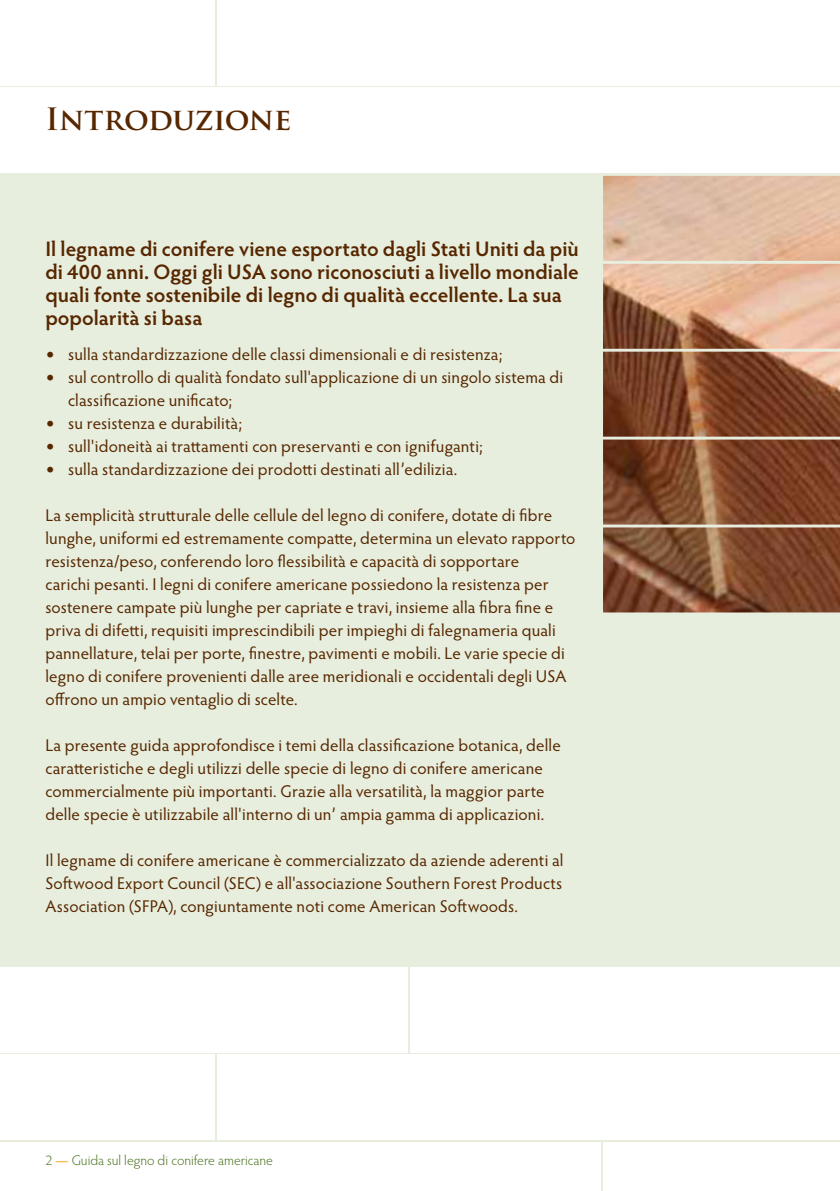
<style>
.page{position:relative;width:840px;height:1191px;background:#fff}
.page>*{position:absolute;margin:0;border:0;box-sizing:border-box;transform-origin:0 0}
.t1{font:700 30px "Trajan Pro";letter-spacing:-.01em;color:#572700}
.t2{font:600 21px/23px "Hypatia Sans Pro";color:#572700}
.t3{font:17px/23px "Hypatia Sans Pro";letter-spacing:.01em;color:#572700}
.t4{font:300 14px "Hypatia Sans Pro";color:#4b711d}
.s1{font-weight:700;font-size:22px}
.s2{font-weight:600;color:#fdbe56}
</style>
<div class="page">
<div style="left:0;top:0;width:839px;height:1191px;background:#e7eede"></div>
<div style="left:602px;top:1142px;width:237px;height:49px;background:#fff"></div>
<div style="left:0;top:1142px;width:600px;height:49px;background:#fff"></div>
<div style="left:0;top:0;width:214px;height:85px;background:#fff"></div>
<div style="left:0;top:1054px;width:214px;height:86px;background:#fff"></div>
<img style="left:603px;top:176px;width:236px;height:436px">
<div style="left:217px;top:0;width:622px;height:85px;background:#fff"></div>
<div style="left:217px;top:1054px;width:622px;height:86px;background:#fff"></div>
<div style="left:410px;top:967px;width:429px;height:85px;background:#fff"></div>
<div style="left:0;top:967px;width:407px;height:85px;background:#fff"></div>
<div style="left:0;top:88px;width:839px;height:85px;background:#fff"></div>
<h1 class="t1" style="left:45px;top:100px;width:247px">Introduzione</h1>
<p class="t2" style="left:45px;top:236px;width:534px">Il legname di conifere viene esportato dagli Stati Uniti da più di 400 anni. Oggi gli USA sono riconosciuti a livello mondiale quali fonte sostenibile di legno di qualità eccellente. La sua popolarità si basa</p>
<p class="t3" style="left:45px;top:342px;width:458px"><span class="s1">•</span> sulla standardizzazione delle classi dimensionali e di resistenza;</p>
<p class="t3" style="left:68px;top:365px;width:496px;text-indent:-23px"><span class="s1">•</span> sul controllo di qualità fondato sull'applicazione di un singolo sistema di classificazione unificato;</p>
<p class="t3" style="left:45px;top:411px;width:198px"><span class="s1">•</span> su resistenza e durabilità;</p>
<p class="t3" style="left:45px;top:434px;width:439px"><span class="s1">•</span> sull'idoneità ai trattamenti con preservanti e con ignifuganti;</p>
<p class="t3" style="left:45px;top:457px;width:413px"><span class="s1">•</span> sulla standardizzazione dei prodotti destinati all’edilizia.</p>
<p class="t3" style="left:45px;top:503px;width:531px">La semplicità strutturale delle cellule del legno di conifere, dotate di fibre lunghe, uniformi ed estremamente compatte, determina un elevato rapporto resistenza/peso, conferendo loro flessibilità e capacità di sopportare<br>carichi pesanti. I legni di conifere americane possiedono la resistenza per sostenere campate più lunghe per capriate e travi, insieme alla fibra fine e priva di difetti, requisiti imprescindibili per impieghi di falegnameria quali pannellature, telai per porte, finestre, pavimenti e mobili. Le varie specie di legno di conifere provenienti dalle aree meridionali e occidentali degli USA offrono un ampio ventaglio di scelte.</p>
<p class="t3" style="left:45px;top:733px;width:516px">La presente guida approfondisce i temi della classificazione botanica, delle caratteristiche e degli utilizzi delle specie di legno di conifere americane commercialmente più importanti. Grazie alla versatilità, la maggior parte delle specie è utilizzabile all'interno di un’ ampia gamma di applicazioni.</p>
<p class="t3" style="left:45px;top:848px;width:519px;text-align:justify">Il legname di conifere americane è commercializzato da aziende aderenti al Softwood Export Council (SEC) e all'associazione Southern Forest Products Association (SFPA), congiuntamente noti come American Softwoods.</p>
<p class="t4" style="left:45px;top:1151px;width:229px">2 <span class="s2">—</span> Guida sul legno di conifere americane</p>
</div>
